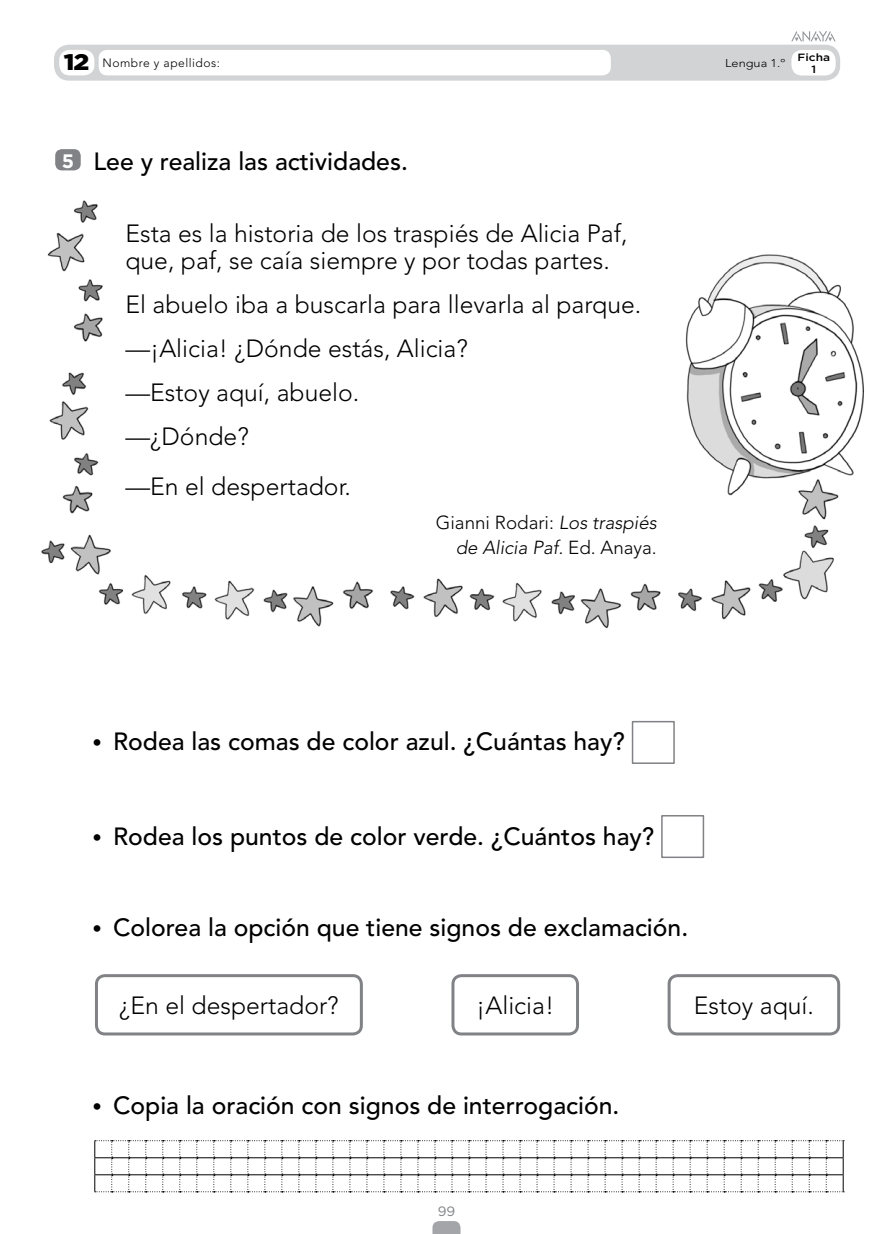
<style>
.page{position:relative;width:893px;height:1234px;background:#fff}
.page>*{position:absolute;margin:0;border:0;box-sizing:border-box;transform-origin:0 0}
.nuclTextoAct{font:300 24.75px/27px "Avenir LT Std";color:#000}
.nuclTextoAct-2{font:500 24.75px "Avenir LT Std";color:#000}
.nuclNumPequeno{font:900 22.5px "Gotham";color:#000;scale:1.13 1}
.t1{font:700 19.5px "Gotham";color:#fff}
.nuclTextoAct-3{font:italic 300 18.75px/25.5px "Avenir LT Std";color:#000;text-align:right}
.t2{font:13.5px "Gotham";color:#808285}
.nuclTextoNombreP{font:300 12px "Avenir LT Std";letter-spacing:.04em;color:#000}
.nuclTextoAsignaturaP{font:300 11.25px "Avenir LT Std";color:#000;scale:1.13 1}
.nuclTextoFichaP{font:500 10.5px/12px "Gotham";color:#000;text-align:center;scale:1.13 1}
.s1{font-style:normal}
.s2{font-family:"Helvetica LT Std";font-weight:400;font-size:21px}
</style>
<div class="page">
<svg style="left:432px;top:1221px;width:28px;height:12px"></svg>
<img style="left:41px;top:149px;width:823px;height:480px">
<div style="left:55px;top:149px;width:26px;height:21px;background:#808285;border-radius:7px"></div>
<div style="left:632px;top:720px;width:43px;height:43px;background:#fff;border:2px solid #808285"></div>
<div style="left:661px;top:814px;width:43px;height:43px;background:#fff;border:2px solid #808285"></div>
<div style="left:54px;top:45px;width:786px;height:36px;background:#d1d3d4;border-radius:15px"></div>
<div style="left:791px;top:50px;width:45px;height:25px;background:#fff;border-radius:10px"></div>
<div style="left:99px;top:50px;width:512px;height:25px;background:#fff;border-radius:9px"></div>
<div style="left:59px;top:50px;width:35px;height:25px;background:#fff;border-radius:10px"></div>
<svg style="left:791px;top:31px;width:45px;height:10px"></svg>
<div style="left:95px;top:973px;width:268px;height:62px;border:3px solid #808285;border-radius:9px"></div>
<div style="left:451px;top:973px;width:128px;height:62px;border:3px solid #808285;border-radius:9px"></div>
<div style="left:668px;top:973px;width:172px;height:62px;border:3px solid #808285;border-radius:9px"></div>
<svg style="left:94px;top:1140px;width:750px;height:52px"></svg>
<p class="nuclNumPequeno" style="left:64px;top:47px;width:24px">12</p>
<p class="nuclTextoNombreP" style="left:103px;top:56px;width:119px">Nombre y apellidos:</p>
<p class="nuclTextoAsignaturaP" style="left:725px;top:56px;width:55px">Lengua 1.º</p>
<p class="nuclTextoFichaP" style="left:798px;top:51px;width:30px">Ficha<br>1</p>
<p class="t1" style="left:62px;top:148px;width:14px">5</p>
<p class="nuclTextoAct-2" style="left:93px;top:147px;width:316px">Lee y realiza las actividades.</p>
<p class="nuclTextoAct" style="left:125px;top:219px;width:504px">Esta es la historia de los traspiés de Alicia Paf, que, paf, se caía siempre y por todas partes.</p>
<p class="nuclTextoAct" style="left:125px;top:290px;width:517px">El abuelo iba a buscarla para llevarla al parque.</p>
<p class="nuclTextoAct" style="left:125px;top:334px;width:344px">—¡Alicia! ¿Dónde estás, Alicia?</p>
<p class="nuclTextoAct" style="left:125px;top:378px;width:235px">—Estoy aquí, abuelo.</p>
<p class="nuclTextoAct" style="left:125px;top:423px;width:125px">—¿Dónde?</p>
<p class="nuclTextoAct" style="left:125px;top:473px;width:227px">—En el despertador.</p>
<p class="nuclTextoAct-3" style="left:436px;top:510px;width:222px"><span class="s1">Gianni Rodari:</span> Los traspiés de Alicia Paf. <span class="s1">Ed. Anaya.</span></p>
<p class="nuclTextoAct-2" style="left:93px;top:727px;width:533px"><span class="s2">•</span> Rodea las comas de color azul. ¿Cuántas hay?</p>
<p class="nuclTextoAct-2" style="left:93px;top:821px;width:562px"><span class="s2">•</span> Rodea los puntos de color verde. ¿Cuántos hay?</p>
<p class="nuclTextoAct-2" style="left:93px;top:913px;width:596px"><span class="s2">•</span> Colorea la opción que tiene signos de exclamación.</p>
<p class="nuclTextoAct" style="left:119px;top:991px;width:221px">¿En el despertador?</p>
<p class="nuclTextoAct" style="left:476px;top:991px;width:79px">¡Alicia!</p>
<p class="nuclTextoAct" style="left:694px;top:991px;width:122px">Estoy aquí.</p>
<p class="nuclTextoAct-2" style="left:93px;top:1090px;width:527px"><span class="s2">•</span> Copia la oración con signos de interrogación.</p>
<p class="t2" style="left:438px;top:1202px;width:19px">99</p>
</div>
